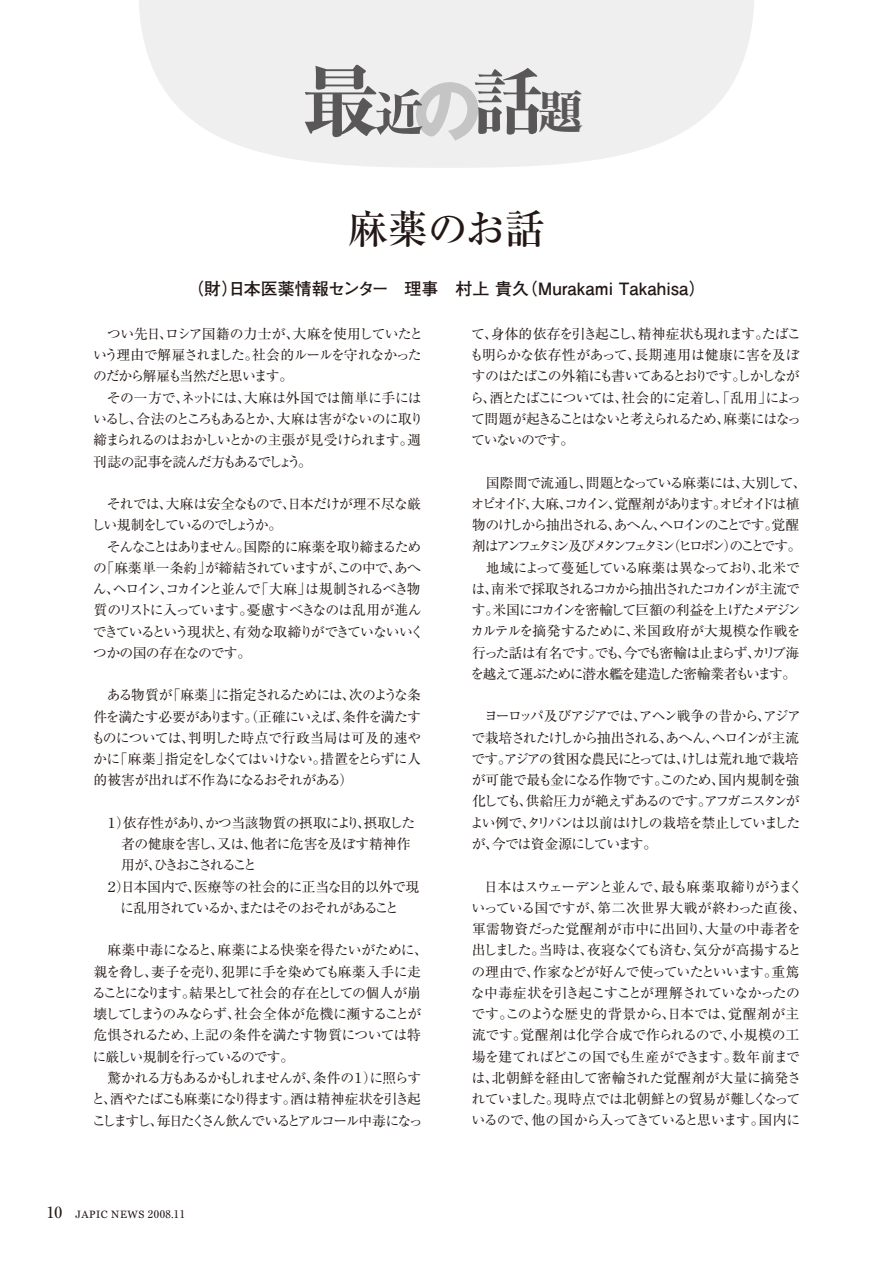
<style>
.page{position:relative;width:893px;height:1263px;background:#fff}
.page>*{position:absolute;margin:0;border:0;box-sizing:border-box;transform-origin:0 0}
.t1{font:800 77.85px "Ryumin Pro";color:#595757}
.t2{font:500 40.35px "Ryumin Pro";letter-spacing:-.03em;color:#231815}
.t3{font:700 16.95px "Futo Go B101 Pro";color:#231815}
.t4{font:13.8px/21.3px "Ryumin Pro";letter-spacing:-.07em;color:#231815}
.t5{font:13.8px/21.3px "Ryumin Pro";letter-spacing:-.035em;color:#231815}
.t6{font:13.8px/21.3px "Ryumin Pro";letter-spacing:-.11em;color:#231815}
.t7{font:13.8px "Ryumin Pro";letter-spacing:-.105em;color:#231815}
.t8{font:13.8px "Ryumin Pro";letter-spacing:-.24em;color:#231815}
.t9{font:13.8px "Ryumin Pro";letter-spacing:-.19em;color:#231815}
.t10{font:13.8px "Ryumin Pro";letter-spacing:-.125em;color:#231815}
.t11{font:13.8px "Ryumin Pro";letter-spacing:-.09em;color:#231815}
.t12{font:10.65px "Georgia";letter-spacing:.05em;color:#231815}
.s1{font-size:50.1px}
.s2{font-size:71.25px}
.s3{font-size:45.75px}
.s4{font-family:"Ryumin Pro";font-weight:500;font-size:15.45px}
.s5{font-family:"Ryumin Pro";font-weight:500}
</style>
<div class="page">
<svg style="left:139px;top:0;width:615px;height:168px;fill:#efeff0"></svg>
<h1 class="t1" style="left:302px;top:41px;width:282px">最<span class="s1">近</span><sub>の</sub><span class="s2">話</span><span class="s3">題</span></h1>
<h2 class="t2" style="left:348px;top:198px;width:199px">麻薬のお話</h2>
<p class="t3" style="left:187px;top:275px;width:521px">（財）日本医薬情報センター　理事　村上 貴久（Murakami Takahisa）</p>
<p class="t4" style="left:93px;top:322px;width:332px;text-align:justify;text-indent:14px">つい先日、ロシア国籍の力士が、大麻を使用していたという理由で解雇されました。社会的ルールを守れなかったのだから解雇も当然だと思います。</p>
<p class="t4" style="left:93px;top:386px;width:332px;text-indent:14px">その一方で、ネットには、大麻は外国では簡単に手にはいるし、合法のところもあるとか、大麻は害がないのに取り締まられるのはおかしいとかの主張が見受けられます。週刊誌の記事を読んだ方もあるでしょう。</p>
<p class="t4" style="left:91px;top:492px;width:331px;text-indent:16px">それでは、大麻は安全なもので、日本だけが理不尽な厳しい規制をしているのでしょうか。</p>
<p class="t4" style="left:93px;top:535px;width:333px;text-indent:14px">そんなことはありません。国際的に麻薬を取り締まるための「麻薬単一条約」が締結されていますが、この中で、あへん、ヘロイン、コカインと並んで「大麻」は規制されるべき物質のリストに入っています。憂慮すべきなのは乱用が進んできているという現状と、有効な取締りができていないいくつかの国の存在なのです。</p>
<p class="t4" style="left:91px;top:684px;width:331px;text-align:justify;text-indent:15px">ある物質が「麻薬」に指定されるためには、次のような条件を満たす必要があります。（正確にいえば、条件を満たすものについては、判明した時点で行政当局は可及的速やかに「麻薬」指定をしなくてはいけない。措置をとらずに人的被害が出れば不作為になるおそれがある）</p>
<p class="t4" style="left:105px;top:811px;width:316px">１）依存性があり、かつ当該物質の摂取により、摂取した　者の健康を害し、又は、他者に危害を及ぼす精神作　用が、ひきおこされること<br>２）日本国内で、医療等の社会的に正当な目的以外で現　に乱用されているか、またはそのおそれがあること</p>
<p class="t4" style="left:92px;top:939px;width:337px;text-indent:15px">麻薬中毒になると、麻薬による快楽を得たいがために、親を脅し、妻子を売り、犯罪に手を染めても麻薬入手に走ることになります。結果として社会的存在としての個人が崩壊してしまうのみならず、社会全体が危機に瀕することが危惧されるため、上記の条件を満たす物質については特に厳しい規制を行っているのです。</p>
<p class="t6" style="left:91px;top:1066px;width:333px;text-indent:16px">驚かれる方もあるかもしれませんが、条件の１）に照らすと、酒やたばこも麻薬になり得ます。酒は精神症状を引き起こしますし、毎日たくさん飲んでいるとアルコール中毒になっ</p>
<p class="t12" style="left:47px;top:1208px;width:140px"><span class="s4">10</span> JAPIC NEWS <span class="s5">2008.11</span></p>
<p class="t4" style="left:470px;top:322px;width:333px">て、身体的依存を引き起こし、精神症状も現れます。たばこも明らかな依存性があって、長期連用は健康に害を及ぼすのはたばこの外箱にも書いてあるとおりです。しかしながら、酒とたばこについては、社会的に定着し、「乱用」によって問題が起きることはないと考えられるため、麻薬にはなっていないのです。</p>
<p class="t11" style="left:486px;top:472px;width:322px">国際間で流通し、問題となっている麻薬には、大別して、</p>
<p class="t9" style="left:471px;top:493px;width:330px">オピオイド、大麻、コカイン、覚醒剤があります。オピオイドは植</p>
<p class="t6" style="left:472px;top:513px;width:329px">物のけしから抽出される、あへん、ヘロインのことです。覚醒</p>
<p class="t8" style="left:472px;top:535px;width:331px">剤はアンフェタミン及びメタンフェタミン（ヒロポン）のことです。</p>
<p class="t4" style="left:486px;top:556px;width:316px">地域によって蔓延している麻薬は異なっており、北米で</p>
<p class="t10" style="left:471px;top:578px;width:330px">は、南米で採取されるコカから抽出されたコカインが主流で</p>
<p class="t7" style="left:472px;top:599px;width:330px">す。米国にコカインを密輸して巨額の利益を上げたメデジン</p>
<p class="t5" style="left:470px;top:620px;width:332px">カルテルを摘発するために、米国政府が大規模な作戦を</p>
<p class="t4" style="left:472px;top:641px;width:329px">行った話は有名です。でも、今でも密輸は止まらず、カリブ海</p>
<p class="t7" style="left:471px;top:663px;width:327px">を越えて運ぶために潜水艦を建造した密輸業者もいます。</p>
<p class="t4" style="left:470px;top:705px;width:332px;text-indent:14px">ヨーロッパ及びアジアでは、アヘン戦争の昔から、アジアで栽培されたけしから抽出される、あへん、ヘロインが主流です。アジアの貧困な農民にとっては、けしは荒れ地で栽培が可能で最も金になる作物です。このため、国内規制を強化しても、供給圧力が絶えずあるのです。アフガニスタンがよい例で、タリバンは以前はけしの栽培を禁止していましたが、今では資金源にしています。</p>
<p class="t5" style="left:471px;top:875px;width:337px;text-indent:13px">日本はスウェーデンと並んで、最も麻薬取締りがうまくいっている国ですが、第二次世界大戦が終わった直後、軍需物資だった覚醒剤が市中に出回り、大量の中毒者を出しました。当時は、夜寝なくても済む、気分が高揚するとの理由で、作家などが好んで使っていたといいます。重篤な中毒症状を引き起こすことが理解されていなかったのです。このような歴史的背景から、日本では、覚醒剤が主流です。覚醒剤は化学合成で作られるので、小規模の工場を建てればどこの国でも生産ができます。数年前までは、北朝鮮を経由して密輸された覚醒剤が大量に摘発されていました。現時点では北朝鮮との貿易が難しくなっているので、他の国から入ってきていると思います。国内に</p>
</div>
